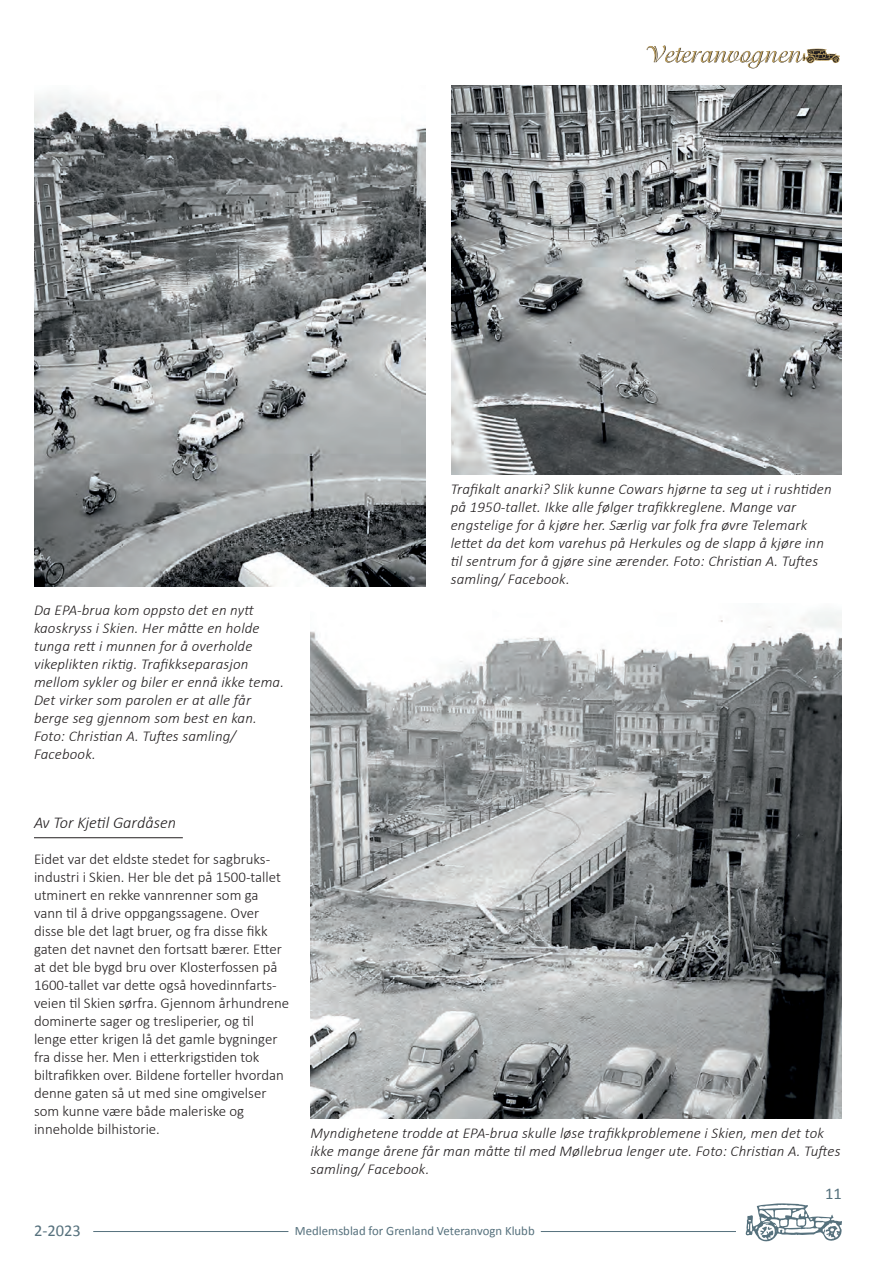
<style>
.page{position:relative;width:893px;height:1263px;background:#fff}
.page>*{position:absolute;margin:0;border:0;box-sizing:border-box;transform-origin:0 0}
.t1{font:italic 300 16.5px "Calibri";color:#231f20}
.t2{font:16.5px "Calibri";color:#56717d}
.t3{font:italic 300 15px/18px "Calibri";letter-spacing:.01em;color:#231f20}
.t4{font:300 15px/18px "Calibri";color:#231f20}
.t5{font:12.75px "Calibri";color:#56717d}
</style>
<div class="page">
<svg style="left:646px;top:45px;width:194px;height:23px"></svg>
<svg style="left:745px;top:1203px;width:97px;height:39px"></svg>
<hr style="left:93px;top:1231px;width:195px;height:1px;background:#56717d">
<hr style="left:541px;top:1231px;width:195px;height:1px;background:#56717d">
<img style="left:34px;top:94px;width:391px;height:493px">
<img style="left:451px;top:85px;width:391px;height:389px">
<img style="left:310px;top:611px;width:532px;height:508px">
<hr style="left:34px;top:837px;width:149px;height:1px;background:#231f20">
<p class="t3" style="left:34px;top:601px;width:252px">Da EPA-brua kom oppsto det en nytt kaoskryss i Skien. Her måtte en holde tunga rett i munnen for å overholde vikeplikten riktig. Trafikkseparasjon mellom sykler og biler er ennå ikke tema.<br>Det virker som parolen er at alle får berge seg gjennom som best en kan.<br>Foto: Christian A. Tuftes samling/ Facebook.</p>
<p class="t3" style="left:451px;top:480px;width:382px">Trafikalt anarki? Slik kunne Cowars hjørne ta seg ut i rushtiden på 1950-tallet. Ikke alle følger trafikkreglene. Mange var engstelige for å kjøre her. Særlig var folk fra øvre Telemark lettet da det kom varehus på Herkules og de slapp å kjøre inn til sentrum for å gjøre sine ærender. Foto: Christian A. Tuftes samling/ Facebook.</p>
<p class="t1" style="left:34px;top:812px;width:143px">Av Tor Kjetil Gardåsen</p>
<p class="t4" style="left:34px;top:849px;width:257px">Eidet var det eldste stedet for sagbruks&shy;industri i Skien. Her ble det på 1500-tallet utminert en rekke vannrenner som ga vann til å drive oppgangssagene. Over disse ble det lagt bruer, og fra disse fikk gaten det navnet den fortsatt bærer. Etter at det ble bygd bru over Klosterfossen på 1600-tallet var dette også hovedinnfarts&shy;veien til Skien sørfra. Gjennom århundrene dominerte sager og tresliperier, og til lenge etter krigen lå det gamle bygninger fra disse her. Men i etterkrigstiden tok biltrafikken over. Bildene forteller hvordan denne gaten så ut med sine omgivelser som kunne være både maleriske og inneholde bilhistorie.</p>
<p class="t3" style="left:310px;top:1124px;width:532px">Myndighetene trodde at EPA-brua skulle løse trafikkproblemene i Skien, men det tok ikke mange årene får man måtte til med Møllebrua lenger ute. Foto: Christian A. Tuftes samling/ Facebook.</p>
<p class="t2" style="left:825px;top:1183px;width:18px">11</p>
<p class="t2" style="left:34px;top:1220px;width:48px">2-2023</p>
<p class="t5" style="left:295px;top:1222px;width:241px">Medlemsblad for Grenland Veteranvogn Klubb</p>
</div>
